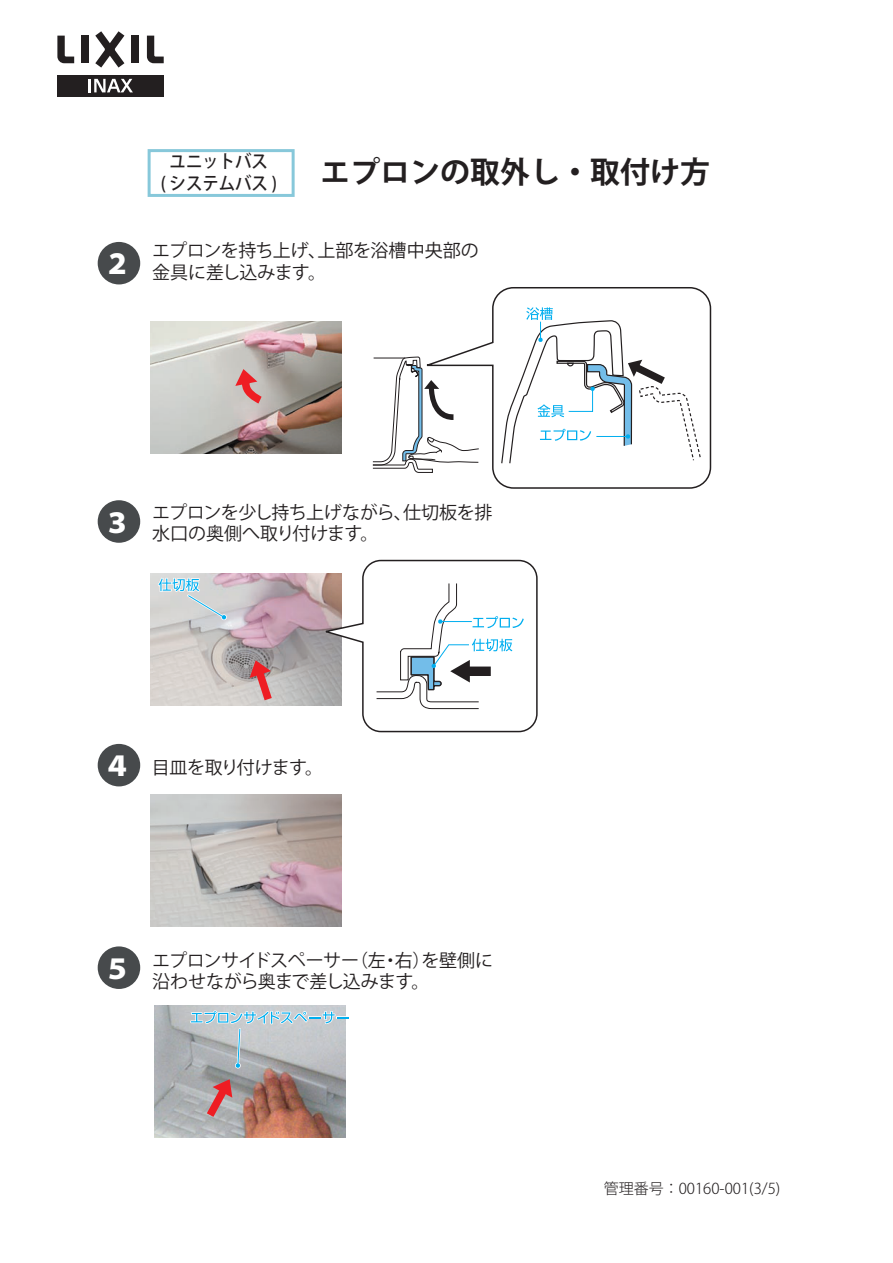
<style>
.page{position:relative;width:893px;height:1263px;background:#fff}
.page>*{position:absolute;margin:0;border:0;box-sizing:border-box;transform-origin:0 0}
.t1{font:700 30px "Koz Go Pro";color:#231f20}
.t2{font:800 27px "Koz Go Pro";color:#fff}
.t3{font:18px/21.6px "Koz Go Pro";letter-spacing:-.02em;color:#231f20}
.t4{font:500 18px/21.6px "Koz Go Pro";color:#231f20;text-align:center;scale:.91 1}
.t5{font:300 15px "Koz Go Pro";color:#231f20}
.s1{font-weight:800;font-size:27px;color:#fff}
</style>
<div class="page">
<div style="left:98px;top:744px;width:42px;height:42px;background:#474a4c;border-radius:50%"></div>
<div style="left:98px;top:500px;width:42px;height:43px;background:#474a4c;border-radius:50%"></div>
<img style="left:150px;top:574px;width:170px;height:132px">
<svg style="left:452px;top:291px;width:260px;height:198px"></svg>
<img style="left:150px;top:794px;width:191px;height:132px">
<img style="left:150px;top:321px;width:191px;height:132px">
<svg style="left:234px;top:369px;width:34px;height:39px"></svg>
<svg style="left:157px;top:575px;width:70px;height:45px;background:#c9d4d8"></svg>
<svg style="left:250px;top:660px;width:28px;height:46px"></svg>
<svg style="left:372px;top:356px;width:107px;height:117px"></svg>
<svg style="left:500px;top:287px;width:202px;height:178px"></svg>
<hr style="left:596px;top:436px;width:32px;height:1px;background:#00aeef">
<svg style="left:320px;top:559px;width:218px;height:174px"></svg>
<div style="left:98px;top:242px;width:42px;height:42px;background:#474a4c;border-radius:50%"></div>
<div style="left:98px;top:946px;width:42px;height:43px;background:#474a4c;border-radius:50%"></div>
<img style="left:154px;top:1006px;width:191px;height:132px">
<div style="left:235px;top:1062px;width:6px;height:7px;border:2px solid #fff;border-radius:2px"></div>
<svg style="left:190px;top:1009px;width:159px;height:59px;background:#b9c3c9"></svg>
<svg style="left:200px;top:1079px;width:34px;height:46px;background:#ba8d8f"></svg>
<svg style="left:57px;top:36px;width:17px;height:27px"></svg>
<svg style="left:147px;top:36px;width:17px;height:27px"></svg>
<div style="left:81px;top:36px;width:8px;height:27px;background:#231f20"></div>
<div style="left:131px;top:36px;width:7px;height:27px;background:#231f20"></div>
<svg style="left:95px;top:31px;width:29px;height:37px"></svg>
<div style="left:57px;top:75px;width:107px;height:21px;background:#231f20"></div>
<svg style="left:88px;top:79px;width:45px;height:13px"></svg>
<div style="left:148px;top:149px;width:147px;height:48px;border:3px solid #87c8da"></div>
<h2 class="t2" style="left:104px;top:247px;width:28px">２</h2>
<p class="t4" style="left:161px;top:151px;width:129px">ユニットバス<br>( システムバス )</p>
<h1 class="t1" style="left:320px;top:153px;width:392px">エプロンの取外し・取付け方</h1>
<p class="t3" style="left:152px;top:240px;width:328px">エプロンを持ち上げ、上部を浴槽中央部の金具に差し込みます。</p>
<h2 class="t2" style="left:104px;top:505px;width:28px">３</h2>
<p class="t3" style="left:152px;top:502px;width:342px">エプロンを少し持ち上げながら、仕切板を排水口の奥側へ取り付けます。</p>
<p class="t3" style="left:104px;top:757px;width:221px"><span class="s1">４</span> 目皿を取り付けます。</p>
<h2 class="t2" style="left:104px;top:951px;width:28px">５</h2>
<p class="t3" style="left:152px;top:950px;width:343px">エプロンサイドスペーサー（左・右）を壁側に沿わせながら奥まで差し込みます。</p>
<p class="t5" style="left:604px;top:1179px;width:178px">管理番号：00160-001(3/5)</p>
</div>
